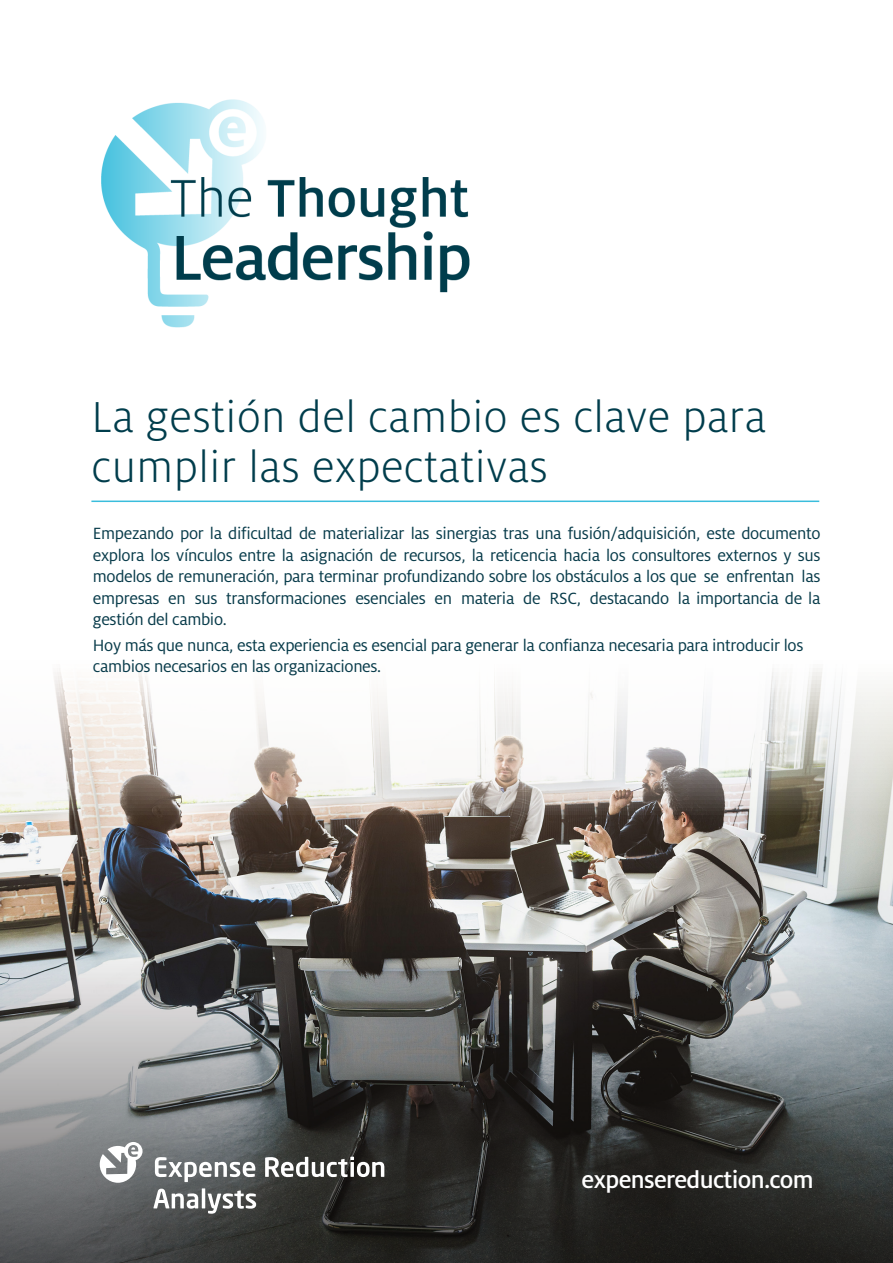
<style>
.page{position:relative;width:893px;height:1263px;background:#fff}
.page>*{position:absolute;margin:0;border:0;box-sizing:border-box;transform-origin:0 0}
.t1{font:300 48px/49.5px "Milo OT";letter-spacing:.01em;color:#003d4c}
.t2{font:500 26.25px "Milo OT";letter-spacing:-.025em;color:#fff}
.t3{font:18px/21.5px "Milo Pro";letter-spacing:-.02em;color:#083b4a;text-align:justify}
</style>
<div class="page">
<img style="left:0;top:668px;width:893px;height:275px">
<svg style="left:0;top:943px;width:893px;height:320px;background:#555656"></svg>
<hr style="left:91px;top:500px;width:728px;height:2px;background:#3abddc">
<svg style="left:155px;top:1157px;width:100px;height:25px"></svg>
<svg style="left:265px;top:1157px;width:119px;height:20px"></svg>
<svg style="left:153px;top:1189px;width:45px;height:19px"></svg>
<hr style="left:202px;top:1188px;width:3px;height:20px;background:#fff">
<svg style="left:208px;top:1190px;width:48px;height:24px"></svg>
<svg style="left:100px;top:1142px;width:43px;height:41px"></svg>
<img style="left:101px;top:99px;width:369px;height:229px">
<p class="t1" style="left:91px;top:391px;width:676px">La gestión del cambio es clave para cumplir las expectativas</p>
<p class="t3" style="left:93px;top:522px;width:729px">Empezando por la dificultad de materializar las sinergias tras una fusión/adquisición, este documento explora los vínculos entre la asignación de recursos, la reticencia hacia los consultores externos y sus modelos de remuneración, para terminar profundizando sobre los obstáculos a los que se enfrentan las empresas en sus transformaciones esenciales en materia de RSC, destacando la importancia de la gestión del cambio.</p>
<p class="t3" style="left:93px;top:634px;width:712px">Hoy más que nunca, esta experiencia es esencial para generar la confianza necesaria para introducir los cambios necesarios en las organizaciones.</p>
<p class="t2" style="left:582px;top:1165px;width:234px">expensereduction.com</p>
</div>
